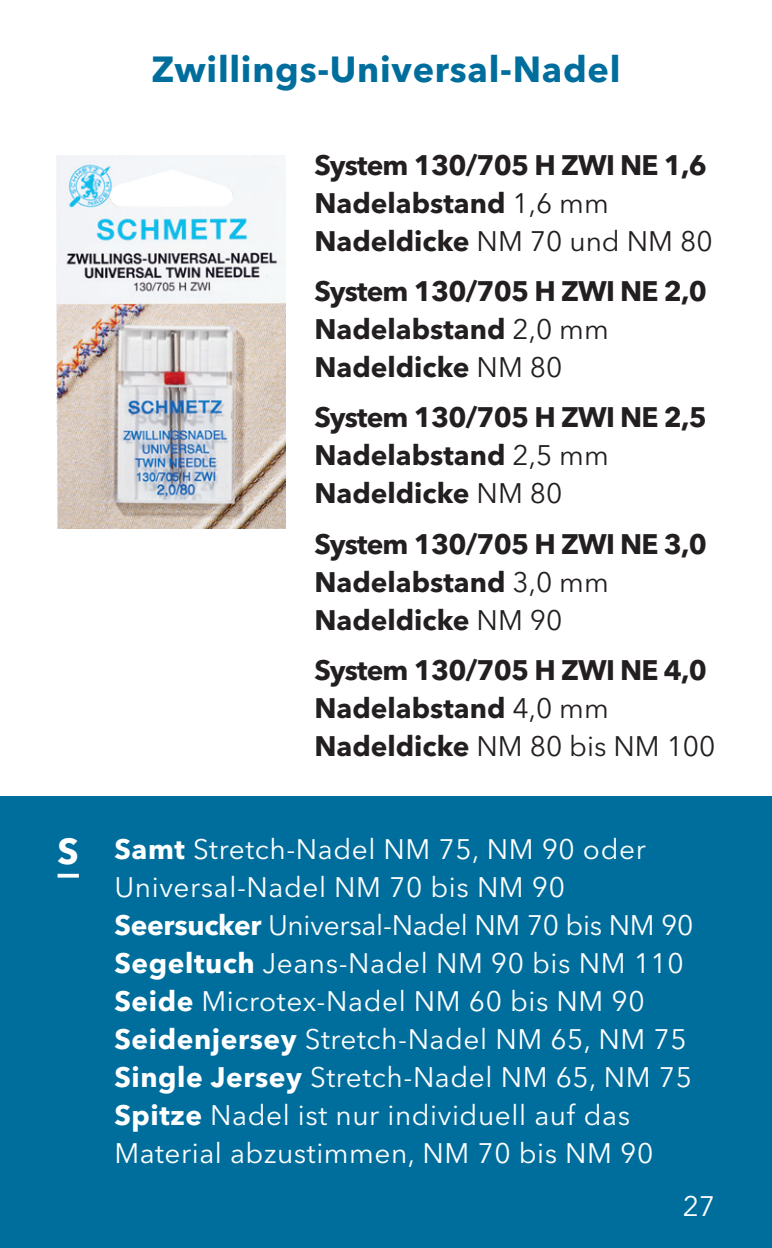
<style>
.page{position:relative;width:772px;height:1248px;background:#fff}
.page>*{position:absolute;margin:0;border:0;box-sizing:border-box;transform-origin:0 0}
.t1{font:700 36px "Avenir Next W1 G";letter-spacing:.02em;color:#006e9d}
.t2{font:700 36px "Avenir Next W1 G";color:#fff}
.t3{font:28px/38px "Avenir Next W1 G";letter-spacing:.02em;color:#fff}
.t4{font:700 28px/38px "Avenir Next W1 G";color:#231f20}
.t5{font:700 28px/38px "Avenir Next W1 G";letter-spacing:-.03em;color:#231f20}
.s1{font-weight:400}
.s2{font-weight:700}
</style>
<div class="page">
<div style="left:0;top:796px;width:771px;height:451px;background:#006e9d"></div>
<img style="left:57px;top:155px;width:228px;height:373px">
<svg style="left:58px;top:873px;width:21px;height:4px"></svg>
<p class="t2" style="left:58px;top:823px;width:23px">S</p>
<p class="t1" style="left:151px;top:41px;width:470px">Zwillings-Universal-Nadel</p>
<p class="t5" style="left:314px;top:144px;width:399px">System 130/705 H ZWI NE 1,6<br>Nadelabstand <span class="s1">1,6 mm<br></span>Nadeldicke <span class="s1">NM 70 und NM 80</span></p>
<p class="t4" style="left:314px;top:270px;width:394px">System 130/705 H ZWI NE 2,0<br>Nadelabstand <span class="s1">2,0 mm<br></span>Nadeldicke <span class="s1">NM 80</span></p>
<p class="t4" style="left:314px;top:396px;width:394px">System 130/705 H ZWI NE 2,5<br>Nadelabstand <span class="s1">2,5 mm<br></span>Nadeldicke <span class="s1">NM 80</span></p>
<p class="t4" style="left:314px;top:522px;width:394px">System 130/705 H ZWI NE 3,0<br>Nadelabstand <span class="s1">3,0 mm<br></span>Nadeldicke <span class="s1">NM 90</span></p>
<p class="t5" style="left:314px;top:648px;width:402px">System 130/705 H ZWI NE 4,0<br>Nadelabstand <span class="s1">4,0 mm<br></span>Nadeldicke <span class="s1">NM 80 bis NM 100</span></p>
<p class="t3" style="left:114px;top:827px;width:580px"><span class="s2">Samt</span> Stretch-Nadel NM 75, NM 90 oder Universal-Nadel NM 70 bis NM 90<br><span class="s2">Seersucker</span> Universal-Nadel NM 70 bis NM 90<br><span class="s2">Segeltuch</span> Jeans-Nadel NM 90 bis NM 110<br><span class="s2">Seide</span> Microtex-Nadel NM 60 bis NM 90<br><span class="s2">Seidenjersey</span> Stretch-Nadel NM 65, NM 75<br><span class="s2">Single Jersey</span> Stretch-Nadel NM 65, NM 75<br><span class="s2">Spitze</span> Nadel ist nur individuell auf das Material abzustimmen, NM 70 bis NM 90</p>
<p class="t3" style="left:682px;top:1184px;width:34px">27</p>
</div>
